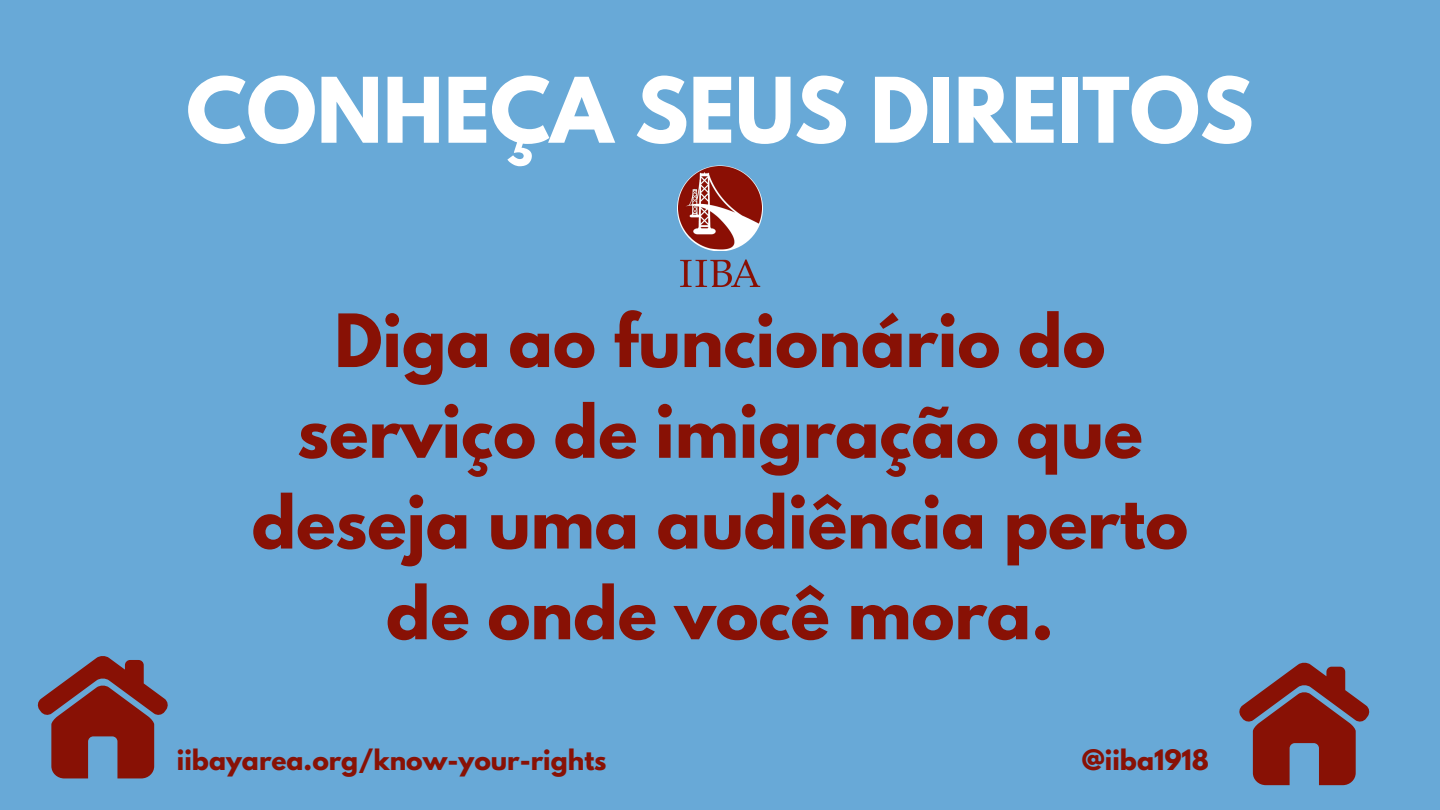
<style>
.page{position:relative;width:1440px;height:810px;background:#68a9d7}
.page>*{position:absolute;margin:0;border:0;box-sizing:border-box;transform-origin:0 0}
.t1{font:700 80px "League Spartan";color:#fff}
.t2{font:700 65px/90.8px "League Spartan";color:#881105;text-align:center}
.t3{font:700 25px "League Spartan";color:#881105}
</style>
<div class="page">
<img style="left:678px;top:167px;width:83px;height:120px">
<svg style="left:37px;top:656px;width:131px;height:122px"></svg>
<svg style="left:1239px;top:662px;width:131px;height:123px"></svg>
<h1 class="t1" style="left:186px;top:71px;width:1069px">CONHEÇA SEUS DIREITOS</h1>
<p class="t2" style="left:252px;top:304px;width:938px">Diga ao funcionário do serviço de imigração que deseja uma audiência perto de onde você mora.</p>
<h2 class="t3" style="left:177px;top:747px;width:431px">iibayarea.org/know-your-rights</h2>
<p class="t3" style="left:1082px;top:747px;width:129px">@iiba1918</p>
</div>
